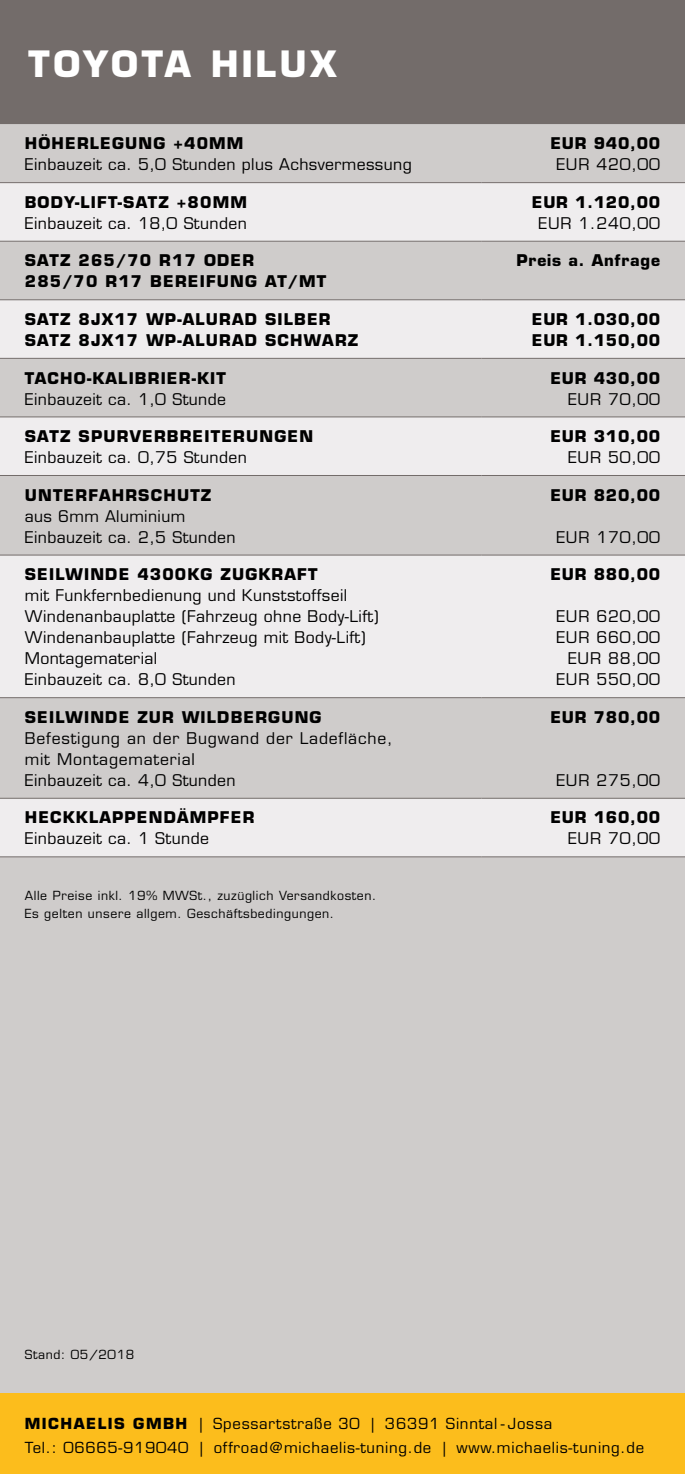
<style>
.page{position:relative;width:685px;height:1474px;background:#fff}
.page>*{position:absolute;margin:0;border:0;box-sizing:border-box;transform-origin:0 0}
.t1{font:700 35.35px "Eurostile";letter-spacing:.08em;color:#fff}
.t2{font:15.75px/21px "Eurostile";letter-spacing:.025em;color:#000}
.t3{font:700 15.75px/21px "Eurostile";letter-spacing:.075em;color:#000}
.t4{font:15.75px/21px "Eurostile";letter-spacing:.05em;color:#000;text-align:right}
.t5{font:700 15.75px/21px "Eurostile";letter-spacing:.05em;color:#000}
.t6{font:14.88px/24.5px "Eurostile";letter-spacing:.05em;color:#000}
.t7{font:12.25px/17.5px "Eurostile";letter-spacing:.05em;color:#000}
.s1{font-weight:700}
</style>
<div class="page">
<div style="left:0;top:0;width:685px;height:124px;background:#736c6a"></div>
<div style="left:0;top:124px;width:685px;height:1269px;background:#cfcccb"></div>
<svg style="left:0;top:183px;width:685px;height:673px;background:#e0dede"></svg>
<hr style="left:0;top:182px;width:481px;height:1px;background:#736c6a">
<hr style="left:481px;top:182px;width:204px;height:1px;background:#736c6a">
<hr style="left:0;top:241px;width:481px;height:1px;background:#736c6a">
<hr style="left:481px;top:241px;width:204px;height:1px;background:#736c6a">
<hr style="left:0;top:299px;width:481px;height:1px;background:#736c6a">
<hr style="left:481px;top:299px;width:204px;height:1px;background:#736c6a">
<hr style="left:0;top:358px;width:481px;height:1px;background:#736c6a">
<hr style="left:481px;top:358px;width:204px;height:1px;background:#736c6a">
<hr style="left:0;top:416px;width:481px;height:1px;background:#736c6a">
<hr style="left:481px;top:416px;width:204px;height:1px;background:#736c6a">
<hr style="left:0;top:475px;width:481px;height:1px;background:#736c6a">
<hr style="left:481px;top:475px;width:204px;height:1px;background:#736c6a">
<hr style="left:0;top:554px;width:481px;height:1px;background:#736c6a">
<hr style="left:481px;top:554px;width:204px;height:1px;background:#736c6a">
<hr style="left:0;top:697px;width:481px;height:1px;background:#736c6a">
<hr style="left:0;top:797px;width:481px;height:1px;background:#736c6a">
<hr style="left:0;top:856px;width:481px;height:1px;background:#736c6a">
<hr style="left:481px;top:697px;width:204px;height:1px;background:#736c6a">
<hr style="left:481px;top:797px;width:204px;height:1px;background:#736c6a">
<hr style="left:481px;top:856px;width:204px;height:1px;background:#736c6a">
<div style="left:0;top:1393px;width:685px;height:80px;background:#fcbd1c"></div>
<h1 class="t1" style="left:29px;top:43px;width:309px">TOYOTA HILUX</h1>
<p class="t3" style="left:25px;top:133px;width:220px">HÖHERLEGUNG +40MM</p>
<p class="t2" style="left:25px;top:154px;width:388px">Einbauzeit ca. 5,0 Stunden plus Achsvermessung</p>
<p class="t3" style="left:25px;top:191px;width:223px">BODY-LIFT-SATZ +80MM</p>
<p class="t2" style="left:25px;top:213px;width:223px">Einbauzeit ca. 18,0 Stunden</p>
<p class="t3" style="left:550px;top:133px;width:111px">EUR 940,00</p>
<p class="t2" style="left:556px;top:154px;width:105px">EUR 420,00</p>
<p class="t3" style="left:532px;top:191px;width:130px">EUR 1.120,00</p>
<p class="t2" style="left:538px;top:213px;width:123px">EUR 1.240,00</p>
<p class="t3" style="left:25px;top:250px;width:303px">SATZ 265/70 R17 ODER<br>285/70 R17 BEREIFUNG AT/MT</p>
<p class="t5" style="left:516px;top:250px;width:145px">Preis a. Anfrage</p>
<p class="t3" style="left:25px;top:308px;width:335px">SATZ 8JX17 WP-ALURAD SILBER<br>SATZ 8JX17 WP-ALURAD SCHWARZ</p>
<p class="t5" style="left:532px;top:308px;width:130px">EUR 1.030,00<br>EUR 1.150,00</p>
<p class="t3" style="left:25px;top:367px;width:202px">TACHO-KALIBRIER-KIT</p>
<p class="t2" style="left:25px;top:388px;width:203px">Einbauzeit ca. 1,0 Stunde</p>
<p class="t3" style="left:550px;top:367px;width:111px">EUR 430,00</p>
<p class="t2" style="left:568px;top:388px;width:94px">EUR 70,00</p>
<p class="t3" style="left:25px;top:426px;width:290px">SATZ SPURVERBREITERUNGEN</p>
<p class="t2" style="left:25px;top:447px;width:223px">Einbauzeit ca. 0,75 Stunden</p>
<p class="t3" style="left:25px;top:484px;width:188px">UNTERFAHRSCHUTZ</p>
<p class="t2" style="left:25px;top:505px;width:212px">aus 6mm Aluminium<br>Einbauzeit ca. 2,5 Stunden</p>
<p class="t3" style="left:25px;top:564px;width:294px">SEILWINDE 4300KG ZUGKRAFT</p>
<p class="t2" style="left:25px;top:585px;width:355px">mit Funkfernbedienung und Kunststoffseil Windenanbauplatte (Fahrzeug ohne Body-Lift)<br>Windenanbauplatte (Fahrzeug mit Body-Lift)<br>Montagematerial<br>Einbauzeit ca. 8,0 Stunden</p>
<p class="t3" style="left:25px;top:706px;width:298px">SEILWINDE ZUR WILDBERGUNG</p>
<p class="t4" style="left:25px;top:727px;width:369px;text-align:left">Befestigung an der Bugwand der Ladefläche, mit Montagematerial<br>Einbauzeit ca. 4,0 Stunden</p>
<p class="t3" style="left:25px;top:807px;width:231px">HECKKLAPPENDÄMPFER</p>
<p class="t2" style="left:25px;top:828px;width:186px">Einbauzeit ca. 1 Stunde</p>
<p class="t7" style="left:25px;top:887px;width:353px">Alle Preise inkl. 19% MWSt., zuzüglich Versandkosten.<br>Es gelten unsere allgem. Geschäftsbedingungen.</p>
<p class="t3" style="left:550px;top:426px;width:111px">EUR 310,00</p>
<p class="t2" style="left:568px;top:447px;width:94px">EUR 50,00</p>
<p class="t3" style="left:550px;top:484px;width:111px">EUR 820,00</p>
<p class="t2" style="left:556px;top:526px;width:105px">EUR 170,00</p>
<p class="t3" style="left:550px;top:564px;width:111px">EUR 880,00</p>
<p class="t4" style="left:556px;top:606px;width:105px">EUR 620,00<br>EUR 660,00<br>EUR 88,00<br>EUR 550,00</p>
<p class="t3" style="left:550px;top:706px;width:111px">EUR 780,00</p>
<p class="t2" style="left:556px;top:769px;width:105px">EUR 275,00</p>
<p class="t3" style="left:550px;top:807px;width:111px">EUR 160,00</p>
<p class="t2" style="left:568px;top:828px;width:94px">EUR 70,00</p>
<p class="t7" style="left:25px;top:1345px;width:111px">Stand: 05/2018</p>
<p class="t6" style="left:25px;top:1410px;width:620px"><span class="s1">MICHAELIS GMBH</span> | Spessartstraße 30 | 36391 Sinntal - Jossa<br>Tel.: 06665-919040 | offroad@michaelis-tuning.de | www.michaelis-tuning.de</p>
</div>
